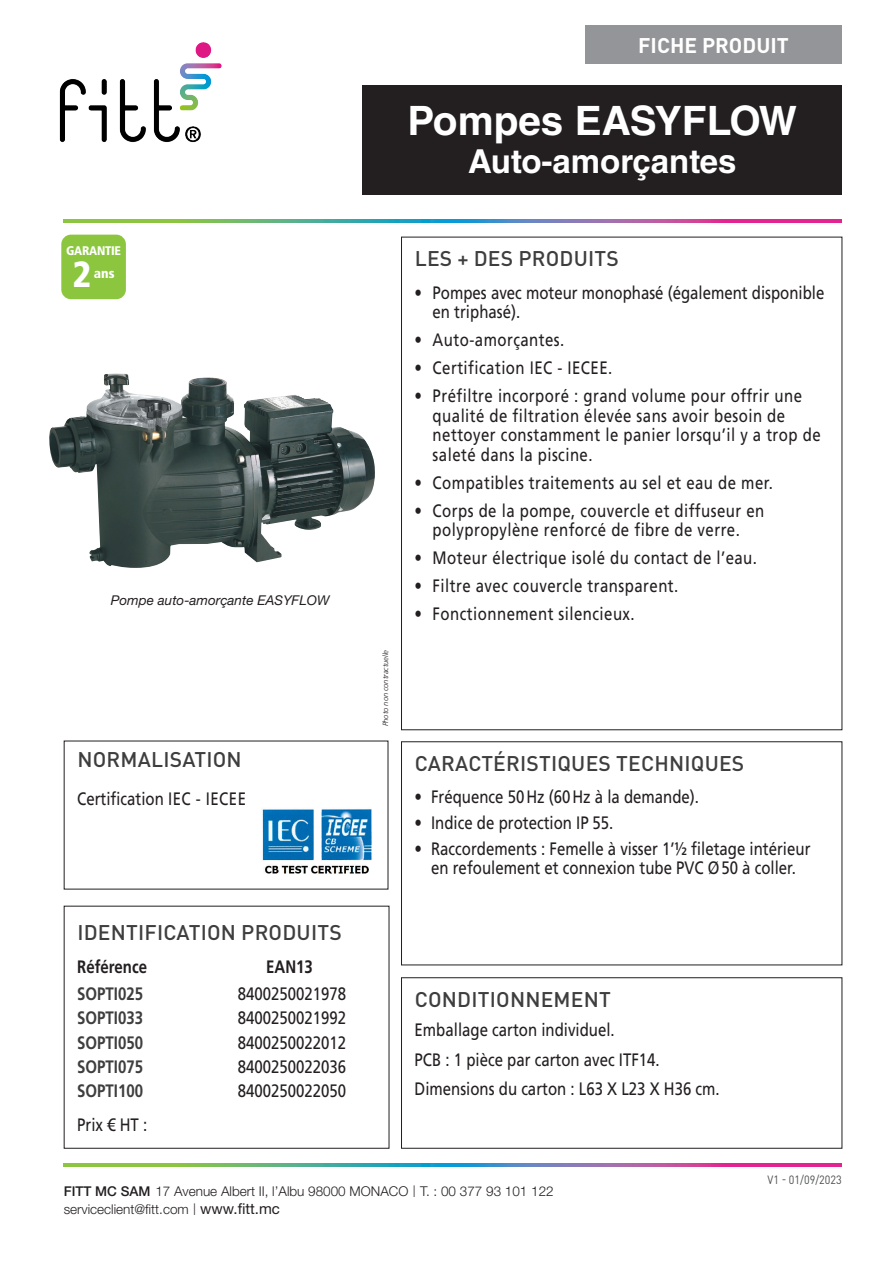
<style>
.page{position:relative;width:893px;height:1263px;background:#fff}
.page>*{position:absolute;margin:0;border:0;box-sizing:border-box;transform-origin:0 0}
.t1{font:700 40.5px "Helvetica LT Std";color:#fff}
.t2{font:900 condensed 36.3px "Frutiger LT Std";color:#fff}
.t3{font:700 33px "Helvetica LT Std";color:#fff}
.t4{font:500 21px "DIN Pro";letter-spacing:.01em;color:#3e3e3f}
.t5{font:700 21px "DIN Pro";color:#fff}
.t6{font:18px/19.5px "Frutiger LT Std";letter-spacing:.03em;color:#231f20;scale:.83 1}
.t7{font:18px/19.5px "Frutiger LT Std";color:#231f20;scale:.83 1}
.t8{font:700 18px "Frutiger LT Std";color:#3e3e3f;scale:.83 1}
.t9{font:700 18px "Frutiger LT Std";color:#231f20;scale:.83 1}
.t10{font:900 condensed 13.65px "Frutiger LT Std";color:#fff}
.t11{font:300 13.5px "Helvetica Neue LT Std";color:#231f20}
.t12{font:italic 13.5px "Helvetica Neue LT Std";color:#231f20}
.t13{font:900 condensed 12.45px "Frutiger LT Std";letter-spacing:-.02em;color:#fff}
.t14{font:11.85px "DIN Pro";color:#4b4c4d;scale:.91 1}
.t15{font:italic 300 7.5px "Frutiger LT Std";color:#231f20}
.s1{font-weight:500}
.s2{font-family:"DIN Pro"}
.s3{font-weight:400;font-size:15px}
</style>
<div class="page">
<img style="left:49px;top:373px;width:326px;height:195px">
<div style="left:401px;top:741px;width:441px;height:224px;border:1px solid #231f20"></div>
<div style="left:401px;top:977px;width:441px;height:171px;border:1px solid #231f20"></div>
<img style="left:262px;top:809px;width:110px;height:65px">
<svg style="left:64px;top:1163px;width:778px;height:4px"></svg>
<div style="left:585px;top:26px;width:257px;height:38px;background:#939598"></div>
<div style="left:363px;top:85px;width:479px;height:109px;background:#231f20"></div>
<img style="left:59px;top:42px;width:163px;height:100px">
<svg style="left:64px;top:219px;width:778px;height:4px"></svg>
<div style="left:61px;top:235px;width:65px;height:64px;background:#8bc63e;border-radius:10px"></div>
<p class="t5" style="left:638px;top:31px;width:152px">FICHE PRODUIT</p>
<p class="t13" style="left:66px;top:243px;width:56px">GARANTIE</p>
<p class="t2" style="left:73px;top:252px;width:20px">2</p>
<p class="t10" style="left:94px;top:265px;width:22px">ans</p>
<p class="t12" style="left:111px;top:592px;width:220px">Pompe auto-amorçante EASYFLOW</p>
<p class="t4" style="left:77px;top:745px;width:166px">NORMALISATION</p>
<p class="t7" style="left:77px;top:789px;width:205px">Certification IEC - IECEE</p>
<p class="t4" style="left:77px;top:918px;width:266px">IDENTIFICATION PRODUITS</p>
<p class="t9" style="left:77px;top:956px;width:86px">Référence</p>
<p class="t9" style="left:266px;top:956px;width:58px">EAN13</p>
<p class="t8" style="left:77px;top:983px;width:81px">SOPTI025</p>
<p class="t7" style="left:238px;top:984px;width:132px">8400250021978</p>
<p class="t8" style="left:77px;top:1007px;width:81px">SOPTI033</p>
<p class="t7" style="left:238px;top:1008px;width:132px">8400250021992</p>
<p class="t8" style="left:77px;top:1032px;width:81px">SOPTI050</p>
<p class="t7" style="left:238px;top:1033px;width:132px">8400250022012</p>
<p class="t8" style="left:77px;top:1056px;width:81px">SOPTI075</p>
<p class="t7" style="left:238px;top:1057px;width:132px">8400250022036</p>
<p class="t8" style="left:77px;top:1080px;width:81px">SOPTI100</p>
<p class="t7" style="left:238px;top:1081px;width:132px">8400250022050</p>
<p class="t6" style="left:77px;top:1115px;width:86px">Prix € HT :</p>
<p class="t1" style="left:407px;top:96px;width:391px">Pompes EASYFLOW</p>
<p class="t3" style="left:468px;top:141px;width:270px">Auto-amorçantes</p>
<p class="t15" style="left:381px;top:726px;width:78px;rotate:-90deg">Photo non contractuelle</p>
<p class="t4" style="left:415px;top:244px;width:206px">LES + DES PRODUITS</p>
<p class="t7" style="left:433px;top:283px;width:473px;text-indent:-18px">• Pompes avec moteur monophasé (également disponible en triphasé).</p>
<p class="t6" style="left:415px;top:330px;width:182px">• Auto-amorçantes.</p>
<p class="t6" style="left:415px;top:358px;width:240px">• Certification IEC - IECEE.</p>
<p class="t6" style="left:433px;top:386px;width:469px;text-indent:-18px">• Préfiltre incorporé : grand volume pour offrir une qualité de filtration élevée sans avoir besoin de nettoyer constamment le panier lorsqu’il y a trop de saleté dans la piscine.</p>
<p class="t6" style="left:415px;top:473px;width:433px">• Compatibles traitements au sel et eau de mer.</p>
<p class="t6" style="left:415px;top:501px;width:423px;text-align:center">• Corps de la pompe, couvercle et diffuseur en polypropylène renforcé de fibre de verre.</p>
<p class="t6" style="left:415px;top:548px;width:414px">• Moteur électrique isolé du contact de l’eau.</p>
<p class="t6" style="left:415px;top:576px;width:319px">• Filtre avec couvercle transparent.</p>
<p class="t6" style="left:415px;top:604px;width:267px">• Fonctionnement silencieux.</p>
<p class="t4" style="left:415px;top:749px;width:331px">CARACTÉRISTIQUES TECHNIQUES</p>
<p class="t7" style="left:415px;top:787px;width:344px">• Fréquence 50Hz (60Hz à la demande).</p>
<p class="t7" style="left:415px;top:813px;width:241px">• Indice de protection IP 55.</p>
<p class="t7" style="left:415px;top:839px;width:478px;text-align:center">• Raccordements : Femelle à visser 1’½ filetage intérieur en refoulement et connexion tube PVC Ø50 à coller.</p>
<p class="t4" style="left:415px;top:985px;width:198px">CONDITIONNEMENT</p>
<p class="t7" style="left:415px;top:1020px;width:243px">Emballage carton individuel.</p>
<p class="t7" style="left:415px;top:1050px;width:297px">PCB : 1 pièce par carton avec ITF14.</p>
<p class="t7" style="left:415px;top:1079px;width:369px">Dimensions du carton : L63 X L23 X H36 cm.</p>
<p class="t11" style="left:64px;top:1183px;width:492px"><span class="s1">FITT MC SAM</span> 17 Avenue Albert II, l’Albu 98000 MONACO <span class="s2">|</span> T. : 00 377 93 101 122</p>
<p class="t11" style="left:64px;top:1201px;width:218px">serviceclient@fitt.com <span class="s2">|</span> <span class="s3">www.fitt.mc</span></p>
<p class="t14" style="left:767px;top:1171px;width:83px">V1 - 01/09/2023</p>
</div>
